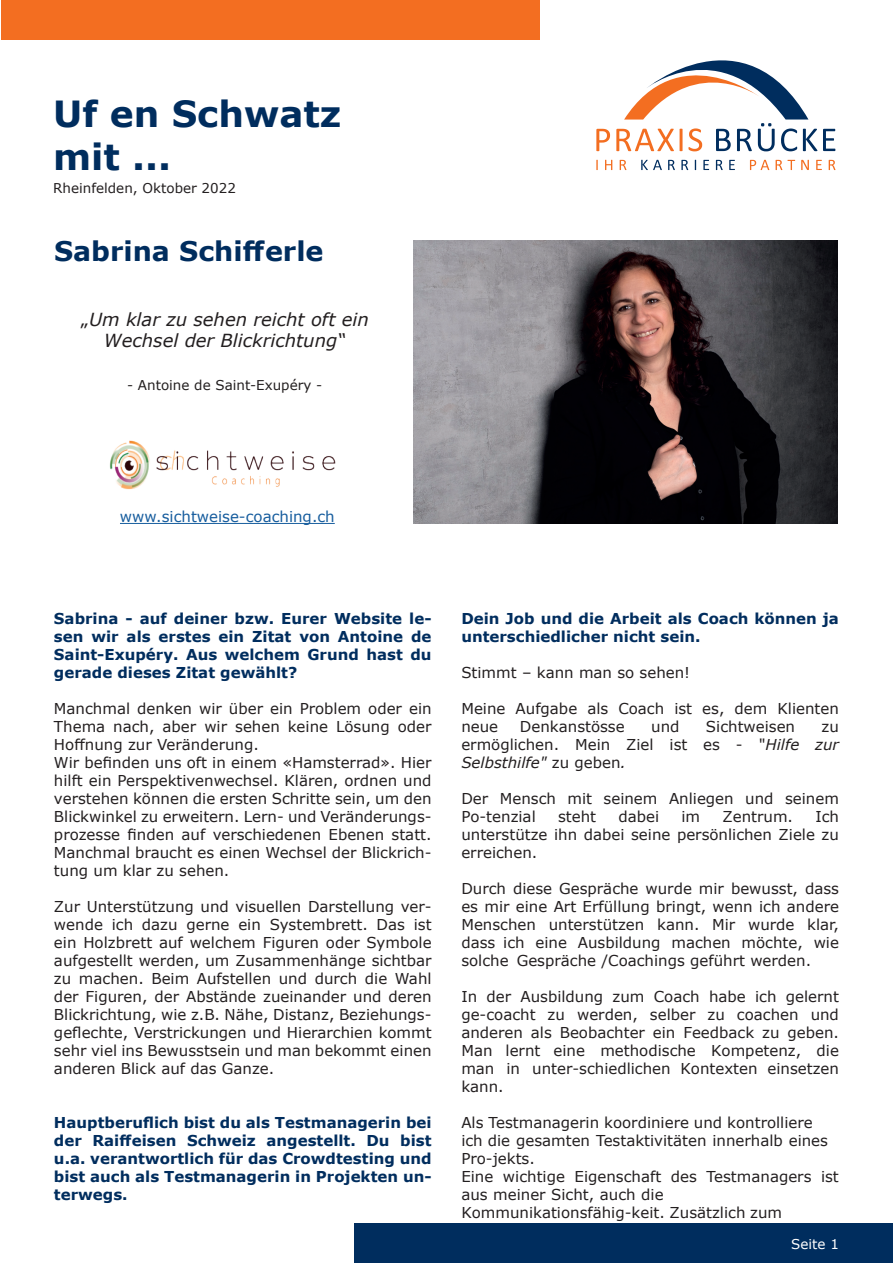
<style>
.page{position:relative;width:893px;height:1263px;background:#fff}
.page>*{position:absolute;margin:0;border:0;box-sizing:border-box;transform-origin:0 0}
.t1{font:700 36px/43.2px "Verdana";color:#002d5e}
.t2{font:700 27px "Verdana";color:#002d5e}
.t3{font:italic 18px/21.6px "Verdana";color:#231f20;text-align:center}
.t4{font:15px/18px "Verdana";color:#231f20;text-align:justify}
.t5{font:700 15px/18px "Verdana";color:#002d5e;text-align:justify}
.t6{font:15px "Verdana";color:#175d9e}
.t7{font:13.5px "Verdana";color:#231f20}
.t8{font:13.5px "Verdana";color:#fff}
.s1{font-style:normal}
.s2{font-style:italic}
</style>
<div class="page">
<svg style="left:596px;top:60px;width:239px;height:91px"></svg>
<svg style="left:750px;top:160px;width:85px;height:10px"></svg>
<svg style="left:641px;top:160px;width:94px;height:10px"></svg>
<svg style="left:596px;top:160px;width:30px;height:10px"></svg>
<img style="left:414px;top:240px;width:424px;height:283px">
<hr style="left:120px;top:523px;width:215px;height:1px;background:#175d9e">
<div style="left:1px;top:0;width:539px;height:40px;background:#f36e21"></div>
<div style="left:354px;top:1223px;width:539px;height:40px;background:#002d5e"></div>
<img style="left:110px;top:440px;width:226px;height:50px">
<h1 class="t1" style="left:53px;top:91px;width:290px">Uf en Schwatz mit ...</h1>
<p class="t7" style="left:53px;top:178px;width:184px">Rheinfelden, Oktober 2022</p>
<h2 class="t2" style="left:54px;top:232px;width:271px">Sabrina Schifferle</h2>
<p class="t3" style="left:81px;top:308px;width:290px"><span class="s1">„</span>Um klar zu sehen reicht oft ein<br>Wechsel der Blickrichtung“</p>
<p class="t7" style="left:127px;top:376px;width:197px">- Antoine de Saint-Exupéry -</p>
<p class="t6" style="left:120px;top:506px;width:216px">www.sichtweise-coaching.ch</p>
<p class="t5" style="left:54px;top:609px;width:379px">Sabrina - auf deiner bzw. Eurer Website le&shy;sen wir als erstes ein Zitat von Antoine de Saint-Exupéry. Aus welchem Grund hast du gerade dieses Zitat gewählt?</p>
<p class="t4" style="left:54px;top:699px;width:379px;text-align:left">Manchmal denken wir über ein Problem oder ein Thema nach, aber wir sehen keine Lösung oder Hoffnung zur Veränderung.<br>Wir befinden uns oft in einem «Hamsterrad». Hier hilft ein Perspektivenwechsel. Klären, ordnen und verstehen können die ersten Schritte sein, um den Blickwinkel zu erweitern. Lern- und Veränderungs&shy;prozesse finden auf verschiedenen Ebenen statt.<br>Manchmal braucht es einen Wechsel der Blickrich&shy;tung um klar zu sehen.</p>
<p class="t4" style="left:54px;top:897px;width:379px">Zur Unterstützung und visuellen Darstellung ver&shy;wende ich dazu gerne ein Systembrett. Das ist ein Holzbrett auf welchem Figuren oder Symbole aufgestellt werden, um Zusammenhänge sichtbar zu machen. Beim Aufstellen und durch die Wahl der Figuren, der Abstände zueinander und deren Blickrichtung, wie z.B. Nähe, Distanz, Beziehungs&shy;geflechte, Verstrickungen und Hierarchien kommt sehr viel ins Bewusstsein und man bekommt einen anderen Blick auf das Ganze.</p>
<p class="t5" style="left:54px;top:1113px;width:379px">Hauptberuflich bist du als Testmanagerin bei der Raiffeisen Schweiz angestellt. Du bist u.a. verantwortlich für das Crowdtesting und bist auch als Testmanagerin in Projekten un&shy;terwegs.</p>
<p class="t5" style="left:461px;top:609px;width:379px">Dein Job und die Arbeit als Coach können ja unterschiedlicher nicht sein.</p>
<p class="t4" style="left:461px;top:663px;width:230px">Stimmt – kann man so sehen!</p>
<p class="t4" style="left:461px;top:699px;width:379px">Meine Aufgabe als Coach ist es, dem Klienten neue</p>
<p class="t4" style="left:520px;top:717px;width:106px">Denkanstösse</p>
<p class="t4" style="left:651px;top:717px;width:30px">und</p>
<p class="t4" style="left:706px;top:717px;width:91px">Sichtweisen</p>
<p class="t4" style="left:461px;top:717px;width:379px;text-indent:360px">zu ermöglichen. Mein Ziel ist es - "<span class="s2">Hilfe zur Selbsthilfe"</span> zu geben<span class="s2">.</span></p>
<p class="t4" style="left:461px;top:789px;width:379px">Der Mensch mit seinem Anliegen und seinem<br>Po-tenzial</p>
<p class="t4" style="left:461px;top:807px;width:379px;text-indent:354px">Ich unterstütze ihn dabei seine persönlichen Ziele zu erreichen.</p>
<p class="t4" style="left:461px;top:879px;width:379px">Durch diese Gespräche wurde mir bewusst, dass es mir eine Art Erfüllung bringt, wenn ich andere Menschen unterstützen kann. Mir wurde klar, dass ich eine Ausbildung machen möchte, wie solche Gespräche /Coachings geführt werden.</p>
<p class="t4" style="left:461px;top:987px;width:379px">In der Ausbildung zum Coach habe ich gelernt ge-coacht zu werden, selber zu coachen und anderen als Beobachter ein Feedback zu geben.<br>Man lernt eine methodische Kompetenz, die man in unter-schiedlichen Kontexten einsetzen kann.</p>
<p class="t4" style="left:461px;top:1113px;width:379px;text-align:left">Als Testmanagerin koordiniere und kontrolliere<br>ich die gesamten Testaktivitäten innerhalb eines Pro-jekts.<br>Eine wichtige Eigenschaft des Testmanagers ist aus meiner Sicht, auch die Kommunikationsfähig-keit. Zusätzlich zum</p>
<p class="t8" style="left:791px;top:1234px;width:49px">Seite 1</p>
<p class="t4" style="left:558px;top:807px;width:40px">steht</p>
<p class="t4" style="left:618px;top:807px;width:42px">dabei</p>
<p class="t4" style="left:681px;top:807px;width:20px">im</p>
<p class="t4" style="left:722px;top:807px;width:72px">Zentrum.</p>
</div>
